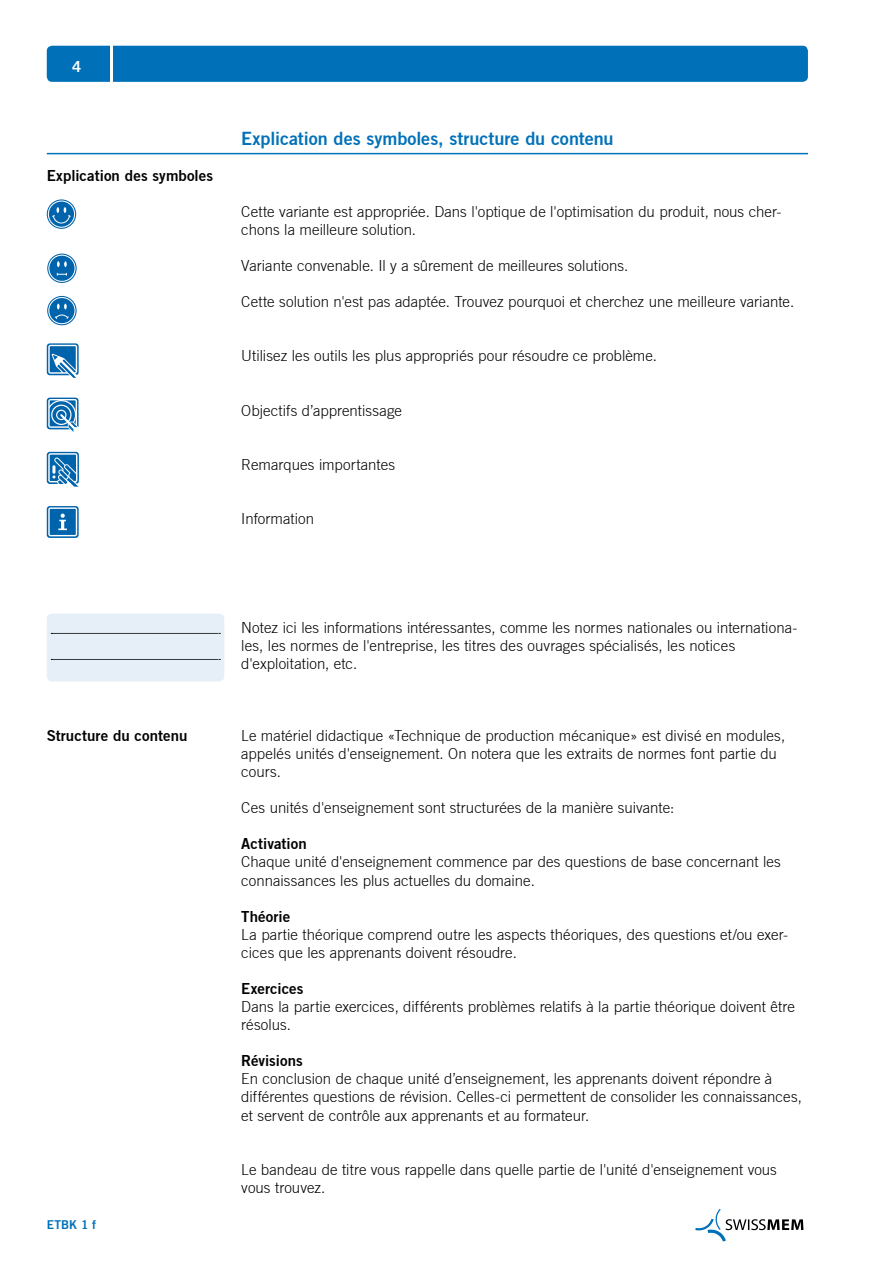
<style>
.page{position:relative;width:893px;height:1263px;background:#fff}
.page>*{position:absolute;margin:0;border:0;box-sizing:border-box;transform-origin:0 0}
.t1{font:18px "Trade Gothic Bold Two";letter-spacing:-.005em;color:#0071b9}
.t2{font:300 15px/18.1px "Trade Gothic";letter-spacing:.005em;color:#000}
.t3{font:15px "Trade Gothic Bold Two";letter-spacing:.005em;color:#000}
.t4{font:15px "Trade Gothic Bold Two";color:#fff}
.t5{font:12px "Trade Gothic Bold Two";color:#0071b9}
</style>
<div class="page">
<div style="left:47px;top:46px;width:761px;height:36px;background:#0071b9;border-radius:5px"></div>
<hr style="left:47px;top:153px;width:761px;height:1px;background:#0071b9">
<hr style="left:111px;top:36px;width:2px;height:54px;background:#fff">
<svg style="left:695px;top:1209px;width:108px;height:32px"></svg>
<div style="left:47px;top:614px;width:177px;height:67px;background:#e6eff7;border-radius:5px"></div>
<svg style="left:51px;top:633px;width:169px;height:1px"></svg>
<svg style="left:51px;top:659px;width:169px;height:1px"></svg>
<svg style="left:47px;top:343px;width:32px;height:35px"></svg>
<div style="left:49px;top:202px;width:25px;height:25px;background:#0064ad;border-radius:50%"></div>
<svg style="left:52px;top:207px;width:19px;height:17px"></svg>
<div style="left:47px;top:199px;width:29px;height:30px;border:1px solid #0064ad;border-radius:50%"></div>
<div style="left:49px;top:256px;width:26px;height:25px;background:#0064ad;border-radius:50%"></div>
<svg style="left:57px;top:261px;width:10px;height:6px"></svg>
<svg style="left:57px;top:273px;width:10px;height:2px"></svg>
<div style="left:47px;top:254px;width:30px;height:29px;border:1px solid #0064ad;border-radius:50%"></div>
<div style="left:49px;top:298px;width:25px;height:25px;background:#0064ad;border-radius:50%"></div>
<svg style="left:55px;top:304px;width:14px;height:15px"></svg>
<div style="left:47px;top:296px;width:30px;height:29px;border:1px solid #0064ad;border-radius:50%"></div>
<svg style="left:47px;top:398px;width:32px;height:34px"></svg>
<svg style="left:47px;top:452px;width:32px;height:35px"></svg>
<svg style="left:47px;top:506px;width:32px;height:32px"></svg>
<svg style="left:48px;top:507px;width:29px;height:29px"></svg>
<p class="t4" style="left:72px;top:58px;width:11px">4</p>
<p class="t3" style="left:47px;top:166px;width:168px">Explication des symboles</p>
<p class="t1" style="left:241px;top:127px;width:374px">Explication des symboles, structure du contenu</p>
<p class="t2" style="left:241px;top:202px;width:542px">Cette variante est appropriée. Dans l'optique de l'optimisation du produit, nous cher&shy;chons la meilleure solution.</p>
<p class="t2" style="left:241px;top:256px;width:389px">Variante convenable. Il y a sûrement de meilleures solutions.</p>
<p class="t2" style="left:241px;top:293px;width:554px">Cette solution n'est pas adaptée. Trouvez pourquoi et cherchez une meilleure variante.</p>
<p class="t2" style="left:241px;top:347px;width:417px">Utilisez les outils les plus appropriés pour résoudre ce problème.</p>
<p class="t2" style="left:241px;top:401px;width:162px">Objectifs d’apprentissage</p>
<p class="t2" style="left:241px;top:455px;width:155px">Remarques importantes</p>
<p class="t2" style="left:241px;top:509px;width:74px">Information</p>
<p class="t3" style="left:47px;top:726px;width:142px">Structure du contenu</p>
<p class="t5" style="left:47px;top:1217px;width:51px">ETBK 1 f</p>
<p class="t2" style="left:241px;top:618px;width:557px">Notez ici les informations intéressantes, comme les normes nationales ou internationa&shy;les, les normes de l'entreprise, les titres des ouvrages spécialisés, les notices d'exploitation, etc.</p>
<p class="t2" style="left:241px;top:726px;width:545px">Le matériel didactique «Technique de production mécanique» est divisé en modules, appelés unités d'enseignement. On notera que les extraits de normes font partie du cours.</p>
<p class="t2" style="left:241px;top:799px;width:434px">Ces unités d'enseignement sont structurées de la manière suivante:</p>
<p class="t3" style="left:241px;top:835px;width:67px">Activation</p>
<p class="t2" style="left:241px;top:853px;width:541px">Chaque unité d'enseignement commence par des questions de base concernant les connaissances les plus actuelles du domaine.</p>
<p class="t3" style="left:241px;top:907px;width:50px">Théorie</p>
<p class="t2" style="left:241px;top:925px;width:548px">La partie théorique comprend outre les aspects théoriques, des questions et/ou exer&shy;cices que les apprenants doivent résoudre.</p>
<p class="t3" style="left:241px;top:979px;width:64px">Exercices</p>
<p class="t2" style="left:241px;top:997px;width:555px">Dans la partie exercices, différents problèmes relatifs à la partie théorique doivent être résolus.</p>
<p class="t3" style="left:241px;top:1052px;width:63px">Révisions</p>
<p class="t2" style="left:241px;top:1070px;width:562px">En conclusion de chaque unité d’enseignement, les apprenants doivent répondre à différentes questions de révision. Celles-ci permettent de consolider les connaissances, et servent de contrôle aux apprenants et au formateur.</p>
<p class="t2" style="left:241px;top:1160px;width:537px">Le bandeau de titre vous rappelle dans quelle partie de l'unité d'enseignement vous vous trouvez.</p>
</div>
